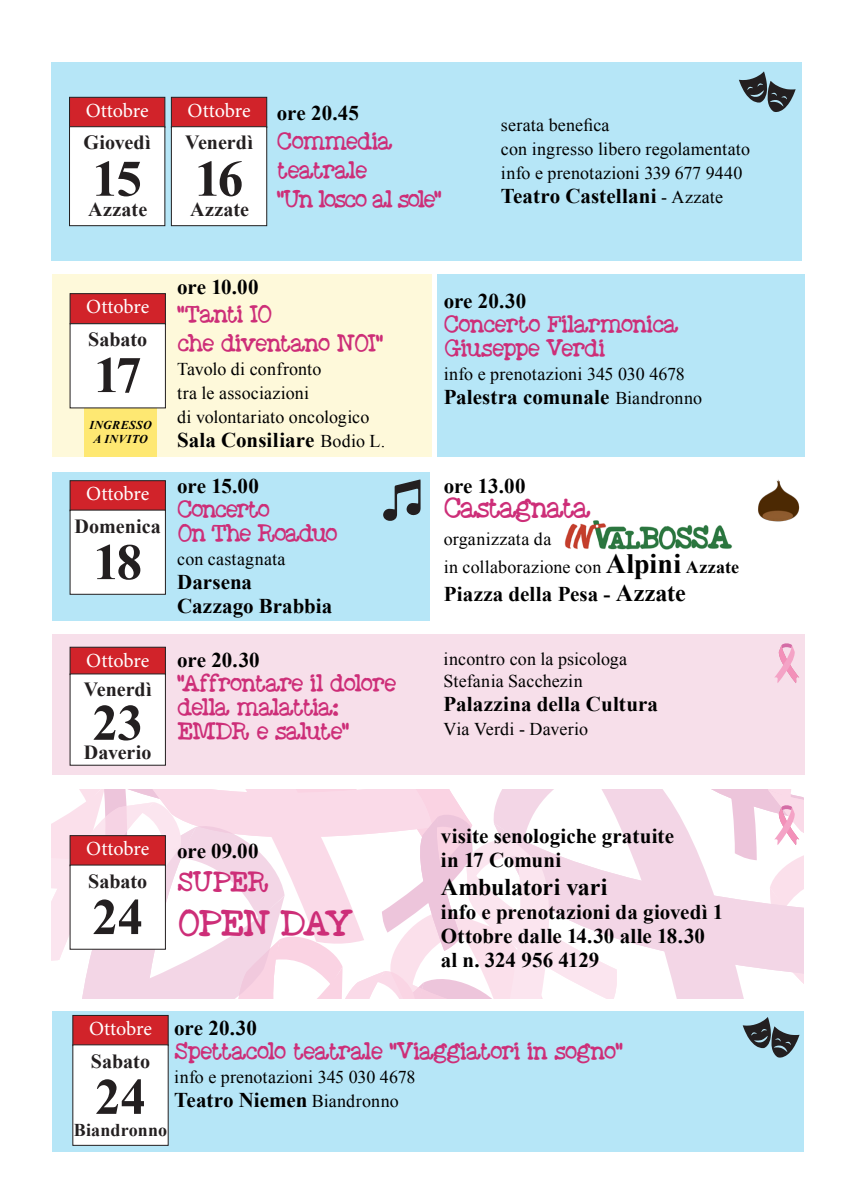
<style>
.page{position:relative;width:842px;height:1191px;background:#fff}
.page>*{position:absolute;margin:0;border:0;box-sizing:border-box;transform-origin:0 0}
.t1{font:700 51.2px "Times New Roman";letter-spacing:-.03em;color:#231f20}
.Testo_base{font:36px "Moose";letter-spacing:-.02em;color:#cd2e78}
.Testo_base-2{font:28px "Moose";letter-spacing:-.02em;color:#cd2e78}
.Testo_base-3{font:24px "Moose";letter-spacing:-.015em;color:#cd2e78}
.Testo_base-4{font:24px "Moose";letter-spacing:-.035em;color:#cd2e78}
.Testo_base-5{font:700 24px "Times New Roman";color:#000}
.Testo_base-6{font:700 21px/24px "Times New Roman";color:#000}
.t2{font:700 20px "Times New Roman";color:#231f20}
.t3{font:20px "Minion Pro";letter-spacing:-.01em;color:#fff}
.Testo_base-7{font:18px "Times New Roman";letter-spacing:.01em;color:#000}
.t4{font:700 18px "Times New Roman";letter-spacing:.01em;color:#231f20}
.Testo_base-8{font:italic 700 12px "Times New Roman";letter-spacing:.025em;color:#000}
.s1{font-weight:400;font-size:18px}
.s2{font-weight:700;font-size:28px}
.s3{font-weight:700}
.s4{font-size:24px}
</style>
<div class="page">
<div style="left:51px;top:62px;width:751px;height:199px;background:#b6e6f7"></div>
<div style="left:52px;top:274px;width:380px;height:183px;background:#fef9da"></div>
<div style="left:84px;top:408px;width:72px;height:48px;background:#fee872"></div>
<div style="left:437px;top:274px;width:367px;height:183px;background:#b6e6f7"></div>
<div style="left:52px;top:634px;width:752px;height:141px;background:#f7dfea"></div>
<div style="left:52px;top:1011px;width:752px;height:140px;background:#b6e6f7"></div>
<div style="left:52px;top:472px;width:378px;height:148px;background:#b6e6f7"></div>
<div style="left:70px;top:480px;width:96px;height:31px;background:#d1232a;border:1px solid #231f20"></div>
<div style="left:70px;top:510px;width:96px;height:84px;background:#fff"></div>
<div style="left:70px;top:293px;width:96px;height:31px;background:#d1232a;border:1px solid #231f20"></div>
<div style="left:70px;top:323px;width:96px;height:85px;background:#fff;border:1px solid #231f20"></div>
<div style="left:70px;top:647px;width:96px;height:27px;background:#d1232a;border:1px solid #231f20"></div>
<div style="left:70px;top:674px;width:96px;height:91px;background:#fff"></div>
<div style="left:73px;top:1015px;width:95px;height:30px;background:#d1232a;border:1px solid #231f20"></div>
<div style="left:73px;top:1044px;width:95px;height:101px;background:#fff"></div>
<svg style="left:774px;top:643px;width:25px;height:40px"></svg>
<svg style="left:52px;top:789px;width:752px;height:209px"></svg>
<img style="left:758px;top:479px;width:41px;height:42px">
<svg style="left:383px;top:479px;width:38px;height:42px"></svg>
<svg style="left:739px;top:71px;width:57px;height:41px"></svg>
<img style="left:564px;top:520px;width:168px;height:29px">
<svg style="left:743px;top:1017px;width:56px;height:40px"></svg>
<div style="left:69px;top:97px;width:96px;height:31px;background:#d1232a;border:1px solid #231f20"></div>
<div style="left:69px;top:127px;width:96px;height:99px;background:#fff;border:1px solid #231f20"></div>
<div style="left:171px;top:97px;width:96px;height:31px;background:#d1232a;border:1px solid #231f20"></div>
<div style="left:171px;top:127px;width:96px;height:99px;background:#fff;border:1px solid #231f20"></div>
<p class="t3" style="left:86px;top:97px;width:64px">Ottobre</p>
<p class="t2" style="left:84px;top:129px;width:69px">Giovedì</p>
<p class="t1" style="left:92px;top:143px;width:51px">15</p>
<p class="t2" style="left:88px;top:196px;width:61px">Azzate</p>
<p class="t3" style="left:188px;top:97px;width:64px">Ottobre</p>
<p class="t2" style="left:185px;top:129px;width:70px">Venerdì</p>
<p class="t1" style="left:195px;top:143px;width:50px">16</p>
<p class="t2" style="left:190px;top:196px;width:61px">Azzate</p>
<p class="Testo_base-6" style="left:277px;top:101px;width:83px">ore 20.45</p>
<p class="Testo_base-3" style="left:277px;top:130px;width:117px">Commedia</p>
<p class="Testo_base-3" style="left:277px;top:159px;width:91px">teatrale</p>
<p class="Testo_base-4" style="left:277px;top:188px;width:165px">"Un losco al sole"</p>
<p class="Testo_base-7" style="left:501px;top:113px;width:110px">serata benefica</p>
<p class="Testo_base-7" style="left:501px;top:137px;width:251px">con ingresso libero regolamentato</p>
<p class="Testo_base-7" style="left:501px;top:161px;width:243px">info e prenotazioni 339 677 9440</p>
<p class="Testo_base-6" style="left:501px;top:184px;width:224px">Teatro Castellani <span class="s1">- Azzate</span></p>
<p class="t3" style="left:86px;top:294px;width:64px">Ottobre</p>
<p class="t2" style="left:88px;top:325px;width:61px">Sabato</p>
<p class="t1" style="left:94px;top:339px;width:49px">17</p>
<p class="Testo_base-8" style="left:90px;top:417px;width:64px">INGRESSO</p>
<p class="Testo_base-8" style="left:93px;top:431px;width:56px">A INVITO</p>
<p class="t3" style="left:86px;top:481px;width:64px">Ottobre</p>
<p class="t2" style="left:75px;top:512px;width:88px">Domenica</p>
<p class="t1" style="left:93px;top:526px;width:50px">18</p>
<p class="t3" style="left:86px;top:646px;width:64px">Ottobre</p>
<p class="t2" style="left:84px;top:675px;width:70px">Venerdì</p>
<p class="t1" style="left:92px;top:687px;width:52px">23</p>
<p class="t2" style="left:84px;top:739px;width:69px">Daverio</p>
<p class="Testo_base-6" style="left:177px;top:274px;width:83px">ore 10.00</p>
<p class="Testo_base-3" style="left:177px;top:304px;width:95px">"Tanti IO</p>
<p class="Testo_base-3" style="left:177px;top:332px;width:207px">che diventano NOI"</p>
<p class="Testo_base-7" style="left:177px;top:357px;width:146px">Tavolo di confronto</p>
<p class="Testo_base-7" style="left:177px;top:381px;width:134px">tra le associazioni</p>
<p class="Testo_base-7" style="left:177px;top:405px;width:194px">di volontariato oncologico</p>
<p class="Testo_base-6" style="left:177px;top:427px;width:210px">Sala Consiliare <span class="s1">Bodio L.</span></p>
<p class="Testo_base-6" style="left:177px;top:473px;width:83px">ore 15.00</p>
<p class="Testo_base-4" style="left:177px;top:498px;width:93px">Concerto</p>
<p class="Testo_base-3" style="left:177px;top:522px;width:161px">On The Roaduo</p>
<p class="Testo_base-7" style="left:177px;top:547px;width:110px">con castagnata</p>
<p class="Testo_base-6" style="left:177px;top:569px;width:76px">Darsena</p>
<p class="Testo_base-6" style="left:177px;top:593px;width:157px">Cazzago Brabbia</p>
<p class="Testo_base-6" style="left:177px;top:647px;width:84px">ore 20.30</p>
<p class="Testo_base-3" style="left:177px;top:672px;width:220px">"Affrontare il dolore</p>
<p class="Testo_base-3" style="left:177px;top:696px;width:162px">della malattia:</p>
<p class="Testo_base-3" style="left:177px;top:720px;width:173px">EMDR e salute"</p>
<p class="Testo_base-6" style="left:444px;top:288px;width:84px">ore 20.30</p>
<p class="Testo_base-3" style="left:444px;top:313px;width:236px">Concerto Filarmonica</p>
<p class="Testo_base-3" style="left:444px;top:337px;width:162px">Giuseppe Verdi</p>
<p class="Testo_base-7" style="left:444px;top:361px;width:243px">info e prenotazioni 345 030 4678</p>
<p class="Testo_base-6" style="left:444px;top:384px;width:260px">Palestra comunale <span class="s1">Biandronno</span></p>
<p class="Testo_base-6" style="left:444px;top:473px;width:83px">ore 13.00</p>
<p class="Testo_base-2" style="left:444px;top:495px;width:148px">Castagnata</p>
<p class="Testo_base-7" style="left:444px;top:527px;width:109px">organizzata da</p>
<p class="Testo_base-7" style="left:444px;top:555px;width:297px">in collaborazione con <span class="s2">Alpini</span> <span class="s3">Azzate</span></p>
<p class="Testo_base-6" style="left:444px;top:581px;width:244px">Piazza della Pesa - <span class="s4">Azzate</span></p>
<p class="Testo_base-7" style="left:444px;top:647px;width:185px">incontro con la psicologa</p>
<p class="Testo_base-7" style="left:444px;top:668px;width:141px">Stefania Sacchezin</p>
<p class="Testo_base-6" style="left:444px;top:691px;width:216px">Palazzina della Cultura</p>
<p class="Testo_base-7" style="left:444px;top:716px;width:146px">Via Verdi - Daverio</p>
<p class="t3" style="left:86px;top:835px;width:64px">Ottobre</p>
<p class="t2" style="left:88px;top:867px;width:61px">Sabato</p>
<p class="t1" style="left:92px;top:881px;width:53px">24</p>
<p class="Testo_base-6" style="left:177px;top:838px;width:83px">ore 09.00</p>
<p class="Testo_base-2" style="left:177px;top:869px;width:92px">SUPER</p>
<p class="Testo_base" style="left:177px;top:906px;width:177px">OPEN DAY</p>
<p class="Testo_base-6" style="left:441px;top:823px;width:235px">visite senologiche gratuite</p>
<p class="Testo_base-6" style="left:441px;top:847px;width:122px">in 17 Comuni</p>
<p class="Testo_base-5" style="left:441px;top:870px;width:168px">Ambulatori vari</p>
<p class="Testo_base-6" style="left:441px;top:899px;width:284px">info e prenotazioni da giovedì 1<br>Ottobre dalle 14.30 alle 18.30</p>
<p class="Testo_base-6" style="left:441px;top:947px;width:160px">al n. 324 956 4129</p>
<p class="t3" style="left:89px;top:1015px;width:64px">Ottobre</p>
<p class="t2" style="left:91px;top:1047px;width:61px">Sabato</p>
<p class="t1" style="left:95px;top:1061px;width:53px">24</p>
<p class="t4" style="left:74px;top:1117px;width:95px">Biandronno</p>
<p class="Testo_base-6" style="left:174px;top:1015px;width:84px">ore 20.30</p>
<p class="Testo_base-3" style="left:174px;top:1040px;width:449px">Spettacolo teatrale "Viaggiatori in sogno"</p>
<p class="Testo_base-7" style="left:174px;top:1065px;width:243px">info e prenotazioni 345 030 4678</p>
<p class="Testo_base-6" style="left:174px;top:1087px;width:226px">Teatro Niemen <span class="s1">Biandronno</span></p>
</div>
